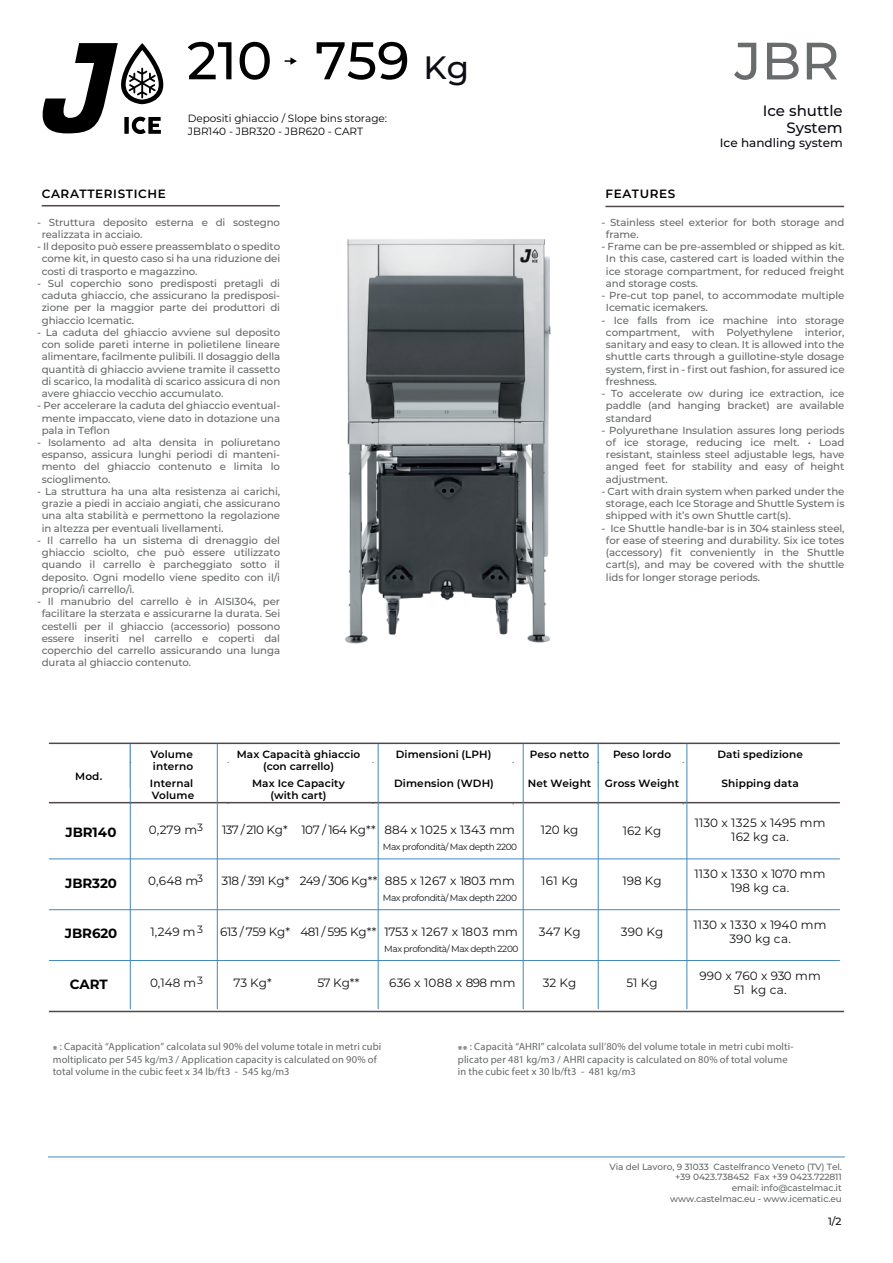
<style>
.page{position:relative;width:893px;height:1263px;background:#fff}
.page>*{position:absolute;margin:0;border:0;box-sizing:border-box;transform-origin:0 0}
.t1{font:500 52.95px "Montserrat";color:#000001}
.t2{font:500 52.5px "Montserrat";color:#686c6d}
.t3{font:500 15px/17.1px "Montserrat";color:#0d0b14;text-align:right}
.t4{font:700 13.35px "Montserrat";letter-spacing:-.005em;color:#000001}
.t5{font:12px/14.4px "Montserrat";color:#101315;text-align:center}
.t6{font:12px "Montserrat";letter-spacing:-.02em;color:#101315}
.t7{font:600 12px "Montserrat";letter-spacing:.05em;color:#000001}
.t8{font:500 12px "Montserrat";color:#0d0b14}
.t9{font:10.5px/12.6px "Myriad Pro";letter-spacing:.01em;color:#656968}
.t10{font:600 10.5px/12.6px "Montserrat";letter-spacing:.01em;color:#000001}
.t11{font:10.5px/12.6px "Montserrat";color:#000001}
.t12{font:500 10.5px "Montserrat";color:#101315}
.t13{font:500 10.2px/12.3px "Montserrat";letter-spacing:-.01em;color:#666969;text-align:justify}
.t14{font:500 9px/10.8px "Montserrat";letter-spacing:-.01em;color:#666969;text-align:right}
.t15{font:9px "Montserrat";letter-spacing:-.05em;color:#101315}
.s1{font-size:32.4px;color:#0e0c15}
.s2{font-weight:700}
</style>
<div class="page">
<img style="left:254px;top:205px;width:380px;height:439px">
<hr style="left:42px;top:205px;width:238px;height:1px;background:#524648">
<hr style="left:48px;top:1157px;width:797px;height:1px;background:#4588b8">
<hr style="left:49px;top:802px;width:791px;height:1px;background:#524648">
<hr style="left:49px;top:743px;width:791px;height:1px;background:#524648">
<hr style="left:49px;top:1011px;width:795px;height:1px;background:#524648">
<hr style="left:49px;top:859px;width:791px;height:1px;background:#4588b8">
<hr style="left:49px;top:909px;width:791px;height:1px;background:#4588b8">
<hr style="left:49px;top:960px;width:791px;height:1px;background:#4588b8">
<hr style="left:130px;top:744px;width:1px;height:265px;background:#4588b8">
<hr style="left:217px;top:744px;width:1px;height:265px;background:#4588b8">
<hr style="left:378px;top:744px;width:1px;height:265px;background:#4588b8">
<hr style="left:523px;top:744px;width:1px;height:265px;background:#4588b8">
<hr style="left:598px;top:744px;width:1px;height:265px;background:#4588b8">
<hr style="left:687px;top:744px;width:1px;height:265px;background:#4588b8">
<svg style="left:285px;top:57px;width:12px;height:8px"></svg>
<svg style="left:42px;top:43px;width:122px;height:91px"></svg>
<hr style="left:605px;top:206px;width:239px;height:1px;background:#524648">
<h1 class="t1" style="left:187px;top:24px;width:284px">210 759 <span class="s1">Kg</span></h1>
<h2 class="t2" style="left:734px;top:24px;width:106px">JBR</h2>
<p class="t7" style="left:42px;top:185px;width:126px">CARATTERISTICHE</p>
<p class="t11" style="left:188px;top:112px;width:201px">Depositi ghiaccio / Slope bins storage:<br>JBR140 - JBR320 - JBR620 - CART</p>
<p class="t13" style="left:42px;top:216px;width:240px;text-indent:-5px">- Struttura deposito esterna e di sostegno realizzata in acciaio.</p>
<p class="t13" style="left:42px;top:240px;width:240px;text-indent:-5px">- Il deposito può essere preassemblato o spedito come kit, in questo caso si ha una riduzione dei costi di trasporto e magazzino.</p>
<p class="t13" style="left:42px;top:277px;width:240px;text-indent:-5px">- Sul coperchio sono predisposti pretagli di caduta ghiaccio, che assicurano la predisposi&shy;zione per la maggior parte dei produttori di ghiaccio Icematic.</p>
<p class="t13" style="left:42px;top:326px;width:240px;text-indent:-5px">- La caduta del ghiaccio avviene sul deposito con solide pareti interne in polietilene lineare alimentare, facilmente pulibili. Il dosaggio della quantità di ghiaccio avviene tramite il cassetto di scarico, la modalità di scarico assicura di non avere ghiaccio vecchio accumulato.</p>
<p class="t13" style="left:42px;top:399px;width:240px;text-indent:-5px">- Per accelerare la caduta del ghiaccio eventual&shy;mente impaccato, viene dato in dotazione una pala in Teflon</p>
<p class="t13" style="left:42px;top:436px;width:240px;text-indent:-5px">- Isolamento ad alta densita in poliuretano espanso, assicura lunghi periodi di manteni&shy;mento del ghiaccio contenuto e limita lo scioglimento.</p>
<p class="t13" style="left:42px;top:485px;width:240px;text-indent:-5px">- La struttura ha una alta resistenza ai carichi, grazie a piedi in acciaio angiati, che assicurano una alta stabilità e permettono la regolazione in altezza per eventuali livellamenti.</p>
<p class="t13" style="left:42px;top:534px;width:240px;text-indent:-5px">- Il carrello ha un sistema di drenaggio del ghiaccio sciolto, che può essere utilizzato quando il carrello è parcheggiato sotto il deposito. Ogni modello viene spedito con il/i proprio/i carrello/i.</p>
<p class="t13" style="left:42px;top:595px;width:240px;text-indent:-5px">- Il manubrio del carrello è in AISI304, per facilitare la sterzata e assicurarne la durata. Sei cestelli per il ghiaccio (accessorio) possono essere inseriti nel carrello e coperti dal coperchio del carrello assicurando una lunga durata al ghiaccio contenuto.</p>
<p class="t10" style="left:75px;top:770px;width:29px">Mod.</p>
<p class="t10" style="left:150px;top:747px;width:44px">Volume interno</p>
<p class="t10" style="left:150px;top:776px;width:46px">Internal<br>Volume</p>
<p class="t10" style="left:237px;top:747px;width:125px;text-align:center">Max Capacità ghiaccio (con carrello)</p>
<p class="t10" style="left:252px;top:776px;width:94px;text-align:center">Max Ice Capacity (with cart)</p>
<p class="t10" style="left:396px;top:747px;width:97px">Dimensioni (LPH)</p>
<p class="t10" style="left:394px;top:776px;width:101px">Dimension (WDH)</p>
<p class="t7" style="left:605px;top:185px;width:71px">FEATURES</p>
<h3 class="t3" style="left:763px;top:102px;width:82px">Ice shuttle<br>System</h3>
<p class="t8" style="left:720px;top:134px;width:124px">Ice handling system</p>
<p class="t13" style="left:606px;top:216px;width:240px;text-indent:-5px">- Stainless steel exterior for both storage and frame.</p>
<p class="t13" style="left:606px;top:240px;width:240px;text-indent:-5px">- Frame can be pre-assembled or shipped as kit.<br>In this case, castered cart is loaded within the ice storage compartment, for reduced freight and storage costs.</p>
<p class="t13" style="left:606px;top:289px;width:240px;text-indent:-5px">- Pre-cut top panel, to accommodate multiple<br>Icematic icemakers.</p>
<p class="t13" style="left:606px;top:313px;width:240px;text-indent:-5px">- Ice falls from ice machine into storage compartment, with Polyethylene interior, sanitary and easy to clean. It is allowed into the shuttle carts through a guillotine-style dosage system, first in - first out fashion, for assured ice freshness.</p>
<p class="t13" style="left:606px;top:387px;width:240px;text-indent:-5px">- To accelerate ow during ice extraction, ice paddle (and hanging bracket) are available standard</p>
<p class="t13" style="left:606px;top:424px;width:240px;text-indent:-5px">- Polyurethane Insulation assures long periods of ice storage, reducing ice melt. • Load resistant, stainless steel adjustable legs, have anged feet for stability and easy of height adjustment.</p>
<p class="t13" style="left:606px;top:485px;width:240px;text-indent:-5px">- Cart with drain system when parked under the storage, each Ice Storage and Shuttle System is shipped with it’s own Shuttle cart(s).</p>
<p class="t13" style="left:606px;top:522px;width:240px;text-indent:-5px">- Ice Shuttle handle-bar is in 304 stainless steel, for ease of steering and durability. Six ice totes (accessory) fit conveniently in the Shuttle cart(s), and may be covered with the shuttle lids for longer storage periods.</p>
<p class="t10" style="left:530px;top:747px;width:61px">Peso netto</p>
<p class="t10" style="left:528px;top:776px;width:65px">Net Weight</p>
<p class="t10" style="left:613px;top:747px;width:60px">Peso lordo</p>
<p class="t10" style="left:605px;top:776px;width:76px">Gross Weight</p>
<p class="t10" style="left:717px;top:747px;width:87px">Dati spedizione</p>
<p class="t10" style="left:721px;top:776px;width:79px">Shipping data</p>
<h3 class="t4" style="left:65px;top:823px;width:52px">JBR140</h3>
<p class="t5" style="left:149px;top:822px;width:56px">0,279 m<sup>3</sup></p>
<p class="t5" style="left:222px;top:822px;width:294px">137 / 210 Kg* 107 / 164 Kg** 884 x 1025 x 1343 mm</p>
<p class="t5" style="left:541px;top:822px;width:39px">120 kg</p>
<p class="t5" style="left:695px;top:815px;width:132px">1130 x 1325 x 1495 mm<br>162 kg ca.</p>
<h3 class="t4" style="left:65px;top:873px;width:53px">JBR320</h3>
<p class="t5" style="left:148px;top:873px;width:56px">0,648 m<sup>3</sup></p>
<p class="t5" style="left:221px;top:873px;width:295px">318 / 391 Kg* 249 / 306 Kg** 885 x 1267 x 1803 mm</p>
<p class="t5" style="left:541px;top:873px;width:39px">161 Kg</p>
<p class="t5" style="left:622px;top:873px;width:41px">198 Kg</p>
<p class="t5" style="left:695px;top:866px;width:132px">1130 x 1330 x 1070 mm<br>198 kg ca.</p>
<h3 class="t4" style="left:65px;top:924px;width:54px">JBR620</h3>
<p class="t5" style="left:150px;top:924px;width:54px">1,249 m<sup>3</sup></p>
<p class="t6" style="left:220px;top:924px;width:299px">613 / 759 Kg* 481 / 595 Kg** 1753 x 1267 x 1803 mm</p>
<p class="t5" style="left:539px;top:924px;width:43px">347 Kg</p>
<p class="t5" style="left:621px;top:924px;width:44px">390 Kg</p>
<p class="t5" style="left:693px;top:917px;width:135px">1130 x 1330 x 1940 mm<br>390 kg ca.</p>
<h3 class="t4" style="left:70px;top:975px;width:39px">CART</h3>
<p class="t5" style="left:150px;top:975px;width:55px">0,148 m<sup>3</sup></p>
<p class="t5" style="left:234px;top:975px;width:40px">73 Kg*</p>
<p class="t5" style="left:317px;top:975px;width:44px">57 Kg**</p>
<p class="t5" style="left:389px;top:975px;width:128px">636 x 1088 x 898 mm</p>
<p class="t5" style="left:543px;top:975px;width:35px">32 Kg</p>
<p class="t5" style="left:626px;top:975px;width:33px">51 Kg</p>
<p class="t5" style="left:699px;top:968px;width:123px">990 x 760 x 930 mm<br>51 kg ca.</p>
<p class="t5" style="left:623px;top:823px;width:40px">162 Kg</p>
<p class="t15" style="left:383px;top:840px;width:136px">Max profondità/ Max depth 2200</p>
<p class="t15" style="left:383px;top:891px;width:136px">Max profondità/ Max depth 2200</p>
<p class="t15" style="left:384px;top:943px;width:136px">Max profondità/ Max depth 2200</p>
<p class="t9" style="left:53px;top:1040px;width:330px"><span class="s2">*</span> : Capacità “Application” calcolata sul 90% del volume totale in metri cubi moltiplicato per 545 kg/m3 / Application capacity is calculated on 90% of total volume in the cubic feet x 34 lb/ft3 - 545 kg/m3</p>
<p class="t9" style="left:458px;top:1040px;width:337px"><span class="s2">**</span> : Capacità “AHRI” calcolata sull’80% del volume totale in metri cubi molti&shy;plicato per 481 kg/m3 / AHRI capacity is calculated on 80% of total volume in the cubic feet x 30 lb/ft3 - 481 kg/m3</p>
<p class="t14" style="left:609px;top:1161px;width:234px">Via del Lavoro, 9 31033 Castelfranco Veneto (TV) Tel. +39 0423.738452 Fax +39 0423.722811<br>email: info@castelmac.it<br>www.castelmac.eu - www.icematic.eu</p>
<p class="t12" style="left:828px;top:1214px;width:15px">1/2</p>
</div>
